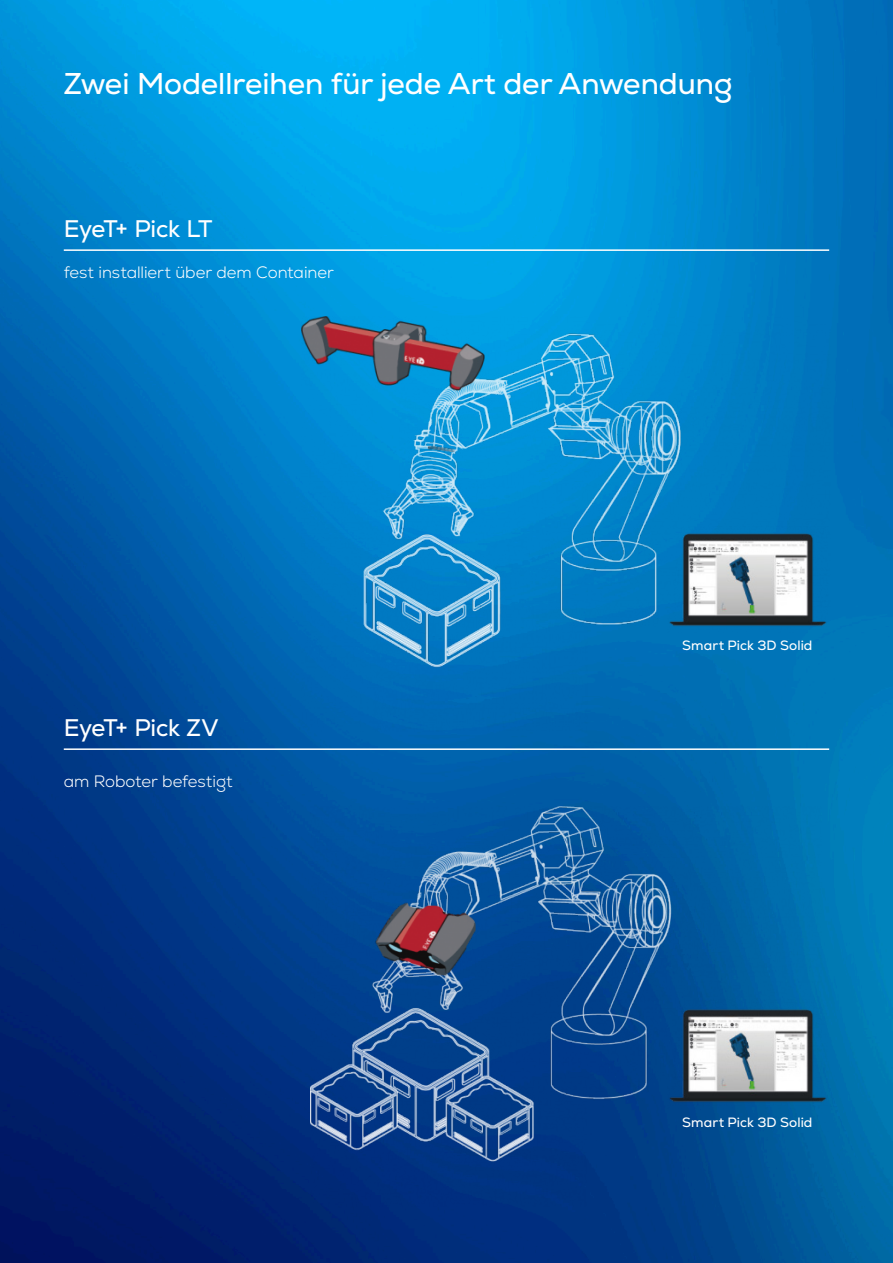
<style>
.page{position:relative;width:893px;height:1263px;background:#fff}
.page>*{position:absolute;margin:0;border:0;box-sizing:border-box;transform-origin:0 0}
.t1{font:30px "Nexa";color:#fff}
.t2{font:24px "Nexa";letter-spacing:-.02em;color:#fff}
.t3{font:300 16.5px "Nexa";color:#fff}
.t4{font:13.5px "Nexa";letter-spacing:.01em;color:#fff}
</style>
<div class="page">
<img style="left:0;top:0;width:893px;height:1263px">
<img style="left:302px;top:317px;width:528px;height:415px">
<img style="left:667px;top:523px;width:160px;height:110px">
<img style="left:821px;top:999px;width:6px;height:109px">
<hr style="left:64px;top:249px;width:765px;height:2px;background:#fff">
<hr style="left:64px;top:748px;width:765px;height:2px;background:#fff">
<img style="left:311px;top:807px;width:510px;height:399px">
<h1 class="t1" style="left:64px;top:65px;width:670px">Zwei Modellreihen für jede Art der Anwendung</h1>
<h2 class="t2" style="left:64px;top:213px;width:150px">EyeT+ Pick LT</h2>
<p class="t3" style="left:64px;top:262px;width:272px">fest installiert über dem Container</p>
<h2 class="t2" style="left:64px;top:712px;width:156px">EyeT+ Pick ZV</h2>
<p class="t3" style="left:64px;top:771px;width:171px">am Roboter befestigt</p>
<p class="t4" style="left:682px;top:637px;width:132px">Smart Pick 3D Solid</p>
<p class="t4" style="left:682px;top:1113px;width:132px">Smart Pick 3D Solid</p>
</div>
